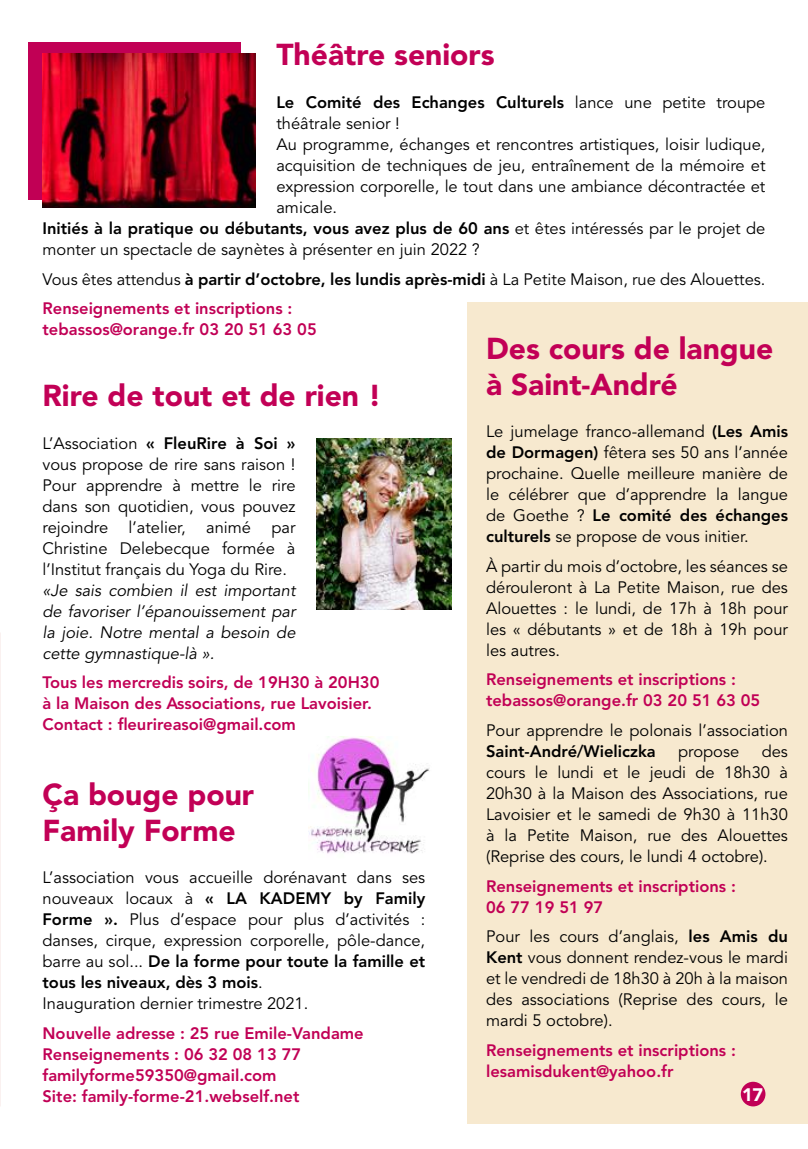
<style>
.page{position:relative;width:808px;height:1149px;background:#fff}
.page>*{position:absolute;margin:0;border:0;box-sizing:border-box;transform-origin:0 0}
.t1{font:900 30px/36px "Avenir LT Pro";color:#c20056}
.t2{font:900 18px "Avenir LT Pro";color:#fff}
.t3{font:16.5px/21px "Avenir LT Pro";color:#000;text-align:justify}
.t4{font:800 16.5px/21px "Avenir LT Pro";color:#c10055}
.t5{font:800 16.5px "Avenir LT Pro";color:#000}
.t6{font:italic 16.5px/21px "Avenir LT Pro";color:#000;text-align:justify}
.s1{font-weight:400}
.s2{font-weight:800}
.s3{font-weight:800;color:#c10055}
</style>
<div class="page">
<div style="left:28px;top:43px;width:213px;height:157px;background:#c10055"></div>
<div style="left:468px;top:302px;width:340px;height:821px;background:#f7e9cf"></div>
<img style="left:308px;top:736px;width:122px;height:118px">
<img style="left:43px;top:54px;width:212px;height:153px">
<div style="left:741px;top:1081px;width:24px;height:25px;background:#c10056;border-radius:50%"></div>
<img style="left:317px;top:439px;width:134px;height:170px">
<h1 class="t1" style="left:276px;top:37px;width:220px">Théâtre seniors</h1>
<p class="t5" style="left:276px;top:92px;width:490px">Le Comité des Echanges Culturels <span class="s1">lance une petite troupe</span></p>
<p class="t3" style="left:276px;top:113px;width:125px">théâtrale senior !</p>
<p class="t3" style="left:276px;top:134px;width:490px">Au programme, échanges et rencontres artistiques, loisir ludique,</p>
<p class="t3" style="left:276px;top:155px;width:490px">acquisition de techniques de jeu, entraînement de la mémoire et</p>
<p class="t3" style="left:276px;top:176px;width:490px">expression corporelle, le tout dans une ambiance décontractée et</p>
<p class="t3" style="left:276px;top:197px;width:62px">amicale.</p>
<p class="t5" style="left:43px;top:218px;width:724px">Initiés à la pratique ou débutants, vous avez plus de 60 ans <span class="s1">et êtes intéressés par le projet de</span></p>
<p class="t3" style="left:43px;top:239px;width:439px">monter un spectacle de saynètes à présenter en juin 2022 ?</p>
<p class="t3" style="left:43px;top:264px;width:724px;line-height:29.5px">Vous êtes attendus <span class="s2">à partir d’octobre, les lundis après-midi</span> à La Petite Maison, rue des Alouettes.<br><span class="s3">Renseignements et inscriptions :</span></p>
<p class="t4" style="left:43px;top:319px;width:276px">tebassos@orange.fr 03 20 51 63 05</p>
<h1 class="t1" style="left:486px;top:330px;width:289px">Des cours de langue à Saint-André</h1>
<p class="t3" style="left:486px;top:421px;width:303px">Le jumelage franco-allemand <span class="s2">(Les Amis de Dormagen)</span> fêtera ses 50 ans l’année prochaine. Quelle meilleure manière de le célébrer que d’apprendre la langue de Goethe ? <span class="s2">Le comité des échanges culturels</span> se propose de vous initier.</p>
<p class="t3" style="left:486px;top:555px;width:303px">À partir du mois d’octobre, les séances se dérouleront à La Petite Maison, rue des Alouettes : le lundi, de 17h à 18h pour les « débutants » et de 18h à 19h pour les autres.</p>
<p class="t4" style="left:486px;top:669px;width:276px">Renseignements et inscriptions : tebassos@orange.fr 03 20 51 63 05</p>
<p class="t3" style="left:486px;top:719px;width:303px">Pour apprendre le polonais l’association</p>
<p class="t5" style="left:486px;top:741px;width:171px">Saint-André/Wieliczka</p>
<p class="t3" style="left:678px;top:740px;width:63px">propose</p>
<h1 class="t1" style="left:43px;top:377px;width:340px">Rire de tout et de rien !</h1>
<p class="t3" style="left:43px;top:432px;width:255px">L’Association <span class="s2">« FleuRire à Soi » </span>vous propose de rire sans raison !<br>Pour apprendre à mettre le rire dans son quotidien, vous pouvez rejoindre l’atelier, animé par Christine Delebecque formée à l’Institut français du Yoga du Rire.</p>
<p class="t6" style="left:43px;top:579px;width:254px">«Je sais combien il est important de favoriser l’épanouissement par la joie. Notre mental a besoin de cette gymnastique-là ».</p>
<p class="t4" style="left:43px;top:672px;width:338px">Tous les mercredis soirs, de 19H30 à 20H30 à la Maison des Associations, rue Lavoisier.<br>Contact : fleurireasoi@gmail.com</p>
<p class="t3" style="left:486px;top:740px;width:303px;text-indent:276px">des cours le lundi et le jeudi de 18h30 à 20h30 à la Maison des Associations, rue Lavoisier et le samedi de 9h30 à 11h30 à la Petite Maison, rue des Alouettes (Reprise des cours, le lundi 4 octobre).</p>
<p class="t4" style="left:486px;top:875px;width:251px">Renseignements et inscriptions :<br>06 77 19 51 97</p>
<p class="t3" style="left:486px;top:925px;width:303px">Pour les cours d’anglais, <span class="s2">les Amis du Kent</span> vous donnent rendez-vous le mardi et le vendredi de 18h30 à 20h à la maison des associations (Reprise des cours, le mardi 5 octobre).</p>
<p class="t4" style="left:486px;top:1039px;width:251px">Renseignements et inscriptions : lesamisdukent@yahoo.fr</p>
<h1 class="t1" style="left:43px;top:776px;width:213px">Ça bouge pour<br>Family Forme</h1>
<p class="t3" style="left:43px;top:867px;width:384px;text-align:left">L’association vous accueille dorénavant dans ses nouveaux locaux à <span class="s2">« LA KADEMY by Family Forme ».</span> Plus d’espace pour plus d’activités : danses, cirque, expression corporelle, pôle-dance, barre au sol... <span class="s2">De la forme pour toute la famille et tous les niveaux, dès 3 mois</span>.<br>Inauguration dernier trimestre 2021.</p>
<p class="t4" style="left:43px;top:1022px;width:323px">Nouvelle adresse : 25 rue Emile-Vandame Renseignements : 06 32 08 13 77 familyforme59350@gmail.com<br>Site: family-forme-21.webself.net</p>
<p class="t2" style="left:742px;top:1083px;width:23px">17</p>
</div>
